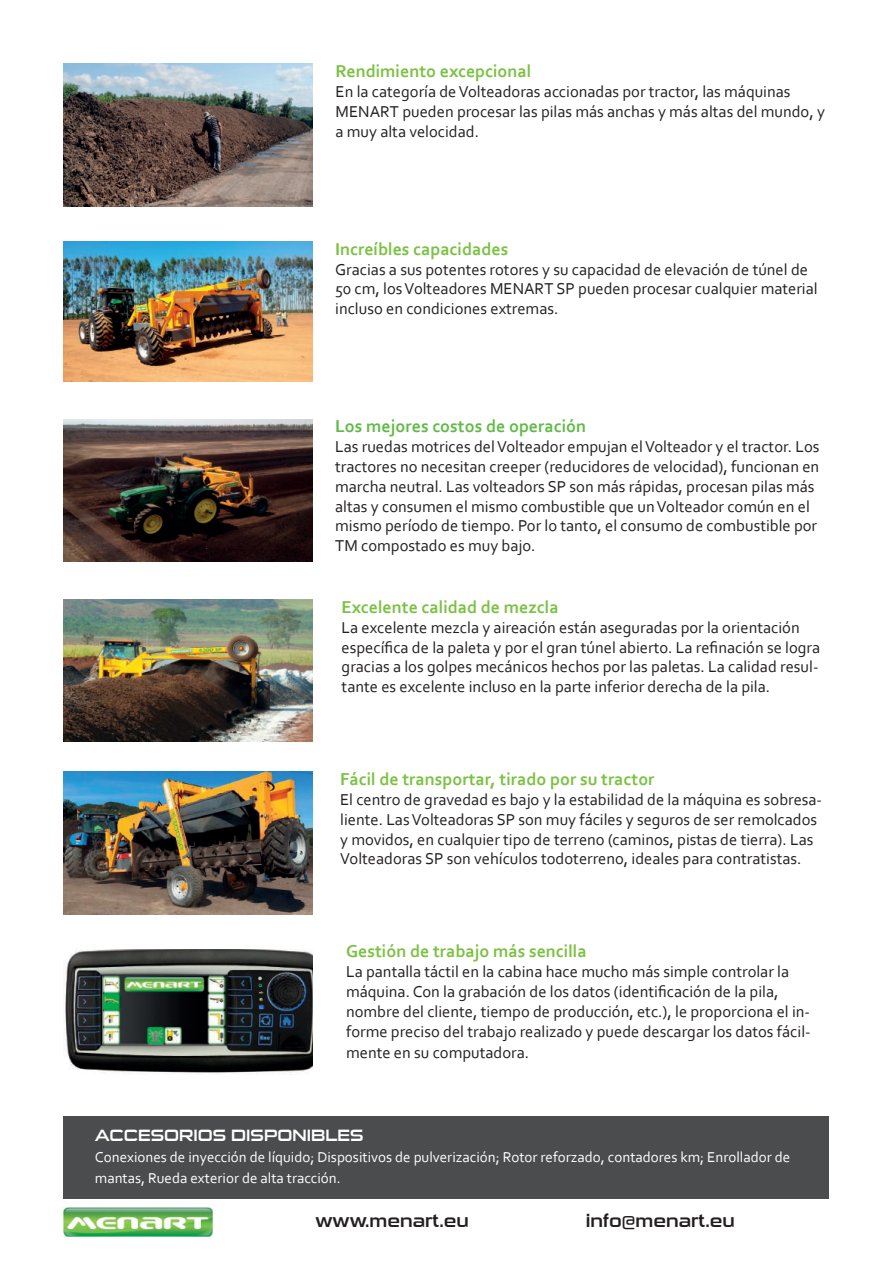
<style>
.page{position:relative;width:893px;height:1263px;background:#fff}
.page>*{position:absolute;margin:0;border:0;box-sizing:border-box;transform-origin:0 0}
.t1{font:700 18px "Corbel";color:#7bc142}
.t2{font:700 18px "Corbel";color:#60bb46}
.t3{font:18px "Sui Generis Rg";color:#231f20}
.t4{font:16.5px/19.8px "Corbel";color:#231f20}
.t5{font:16.5px "Sui Generis Rg";color:#fff}
.t6{font:15px/21px "Corbel";color:#fff}
</style>
<div class="page">
<div style="left:64px;top:1116px;width:765px;height:83px;background:#4b4c4d"></div>
<img style="left:64px;top:64px;width:248px;height:142px">
<img style="left:64px;top:419px;width:248px;height:142px">
<img style="left:64px;top:772px;width:248px;height:142px">
<img style="left:64px;top:600px;width:248px;height:142px">
<img style="left:64px;top:241px;width:248px;height:140px">
<img style="left:64px;top:949px;width:248px;height:124px">
<img style="left:64px;top:1207px;width:148px;height:29px">
<p class="t1" style="left:336px;top:60px;width:197px">Rendimiento excepcional</p>
<p class="t4" style="left:336px;top:81px;width:491px">En la categoría de Volteadoras accionadas por tractor, las máquinas<br>MENART pueden procesar las pilas más anchas y más altas del mundo, y a muy alta velocidad.</p>
<p class="t1" style="left:335px;top:238px;width:175px">Increíbles capacidades</p>
<p class="t4" style="left:335px;top:259px;width:484px">Gracias a sus potentes rotores y su capacidad de elevación de túnel de<br>50 cm, los Volteadores MENART SP pueden procesar cualquier material incluso en condiciones extremas.</p>
<p class="t2" style="left:335px;top:415px;width:252px">Los mejores costos de operación</p>
<p class="t4" style="left:335px;top:436px;width:486px">Las ruedas motrices del Volteador empujan el Volteador y el tractor. Los tractores no necesitan creeper (reducidores de velocidad), funcionan en marcha neutral. Las volteadors SP son más rápidas, procesan pilas más altas y consumen el mismo combustible que un Volteador común en el mismo período de tiempo. Por lo tanto, el consumo de combustible por TM compostado es muy bajo.</p>
<p class="t1" style="left:342px;top:596px;width:219px">Excelente calidad de mezcla</p>
<p class="t4" style="left:342px;top:617px;width:480px">La excelente mezcla y aireación están aseguradas por la orientación específica de la paleta y por el gran túnel abierto. La refinación se logra gracias a los golpes mecánicos hechos por las paletas. La calidad resul&shy;tante es excelente incluso en la parte inferior derecha de la pila.</p>
<p class="t1" style="left:340px;top:768px;width:316px">Fácil de transportar, tirado por su tractor</p>
<p class="t4" style="left:340px;top:789px;width:483px">El centro de gravedad es bajo y la estabilidad de la máquina es sobresa&shy;liente. Las Volteadoras SP son muy fáciles y seguros de ser remolcados y movidos, en cualquier tipo de terreno (caminos, pistas de tierra). Las Volteadoras SP son vehículos todoterreno, ideales para contratistas.</p>
<p class="t1" style="left:346px;top:940px;width:242px">Gestión de trabajo más sencilla</p>
<p class="t4" style="left:346px;top:961px;width:466px">La pantalla táctil en la cabina hace mucho más simple controlar la máquina. Con la grabación de los datos (identificación de la pila, nombre del cliente, tiempo de producción, etc.), le proporciona el in&shy;forme preciso del trabajo realizado y puede descargar los datos fácil-</p>
<p class="t4" style="left:346px;top:1042px;width:184px">mente en su computadora.</p>
<p class="t5" style="left:95px;top:1126px;width:270px">ACCESORIOS DISPONIBLES</p>
<p class="t6" style="left:95px;top:1146px;width:697px">Conexiones de inyección de líquido; Dispositivos de pulverización; Rotor reforzado, contadores km; Enrollador de mantas, Rueda exterior de alta tracción.</p>
<p class="t3" style="left:316px;top:1210px;width:155px">www.menart.eu</p>
<p class="t3" style="left:586px;top:1210px;width:150px">info@menart.eu</p>
</div>
